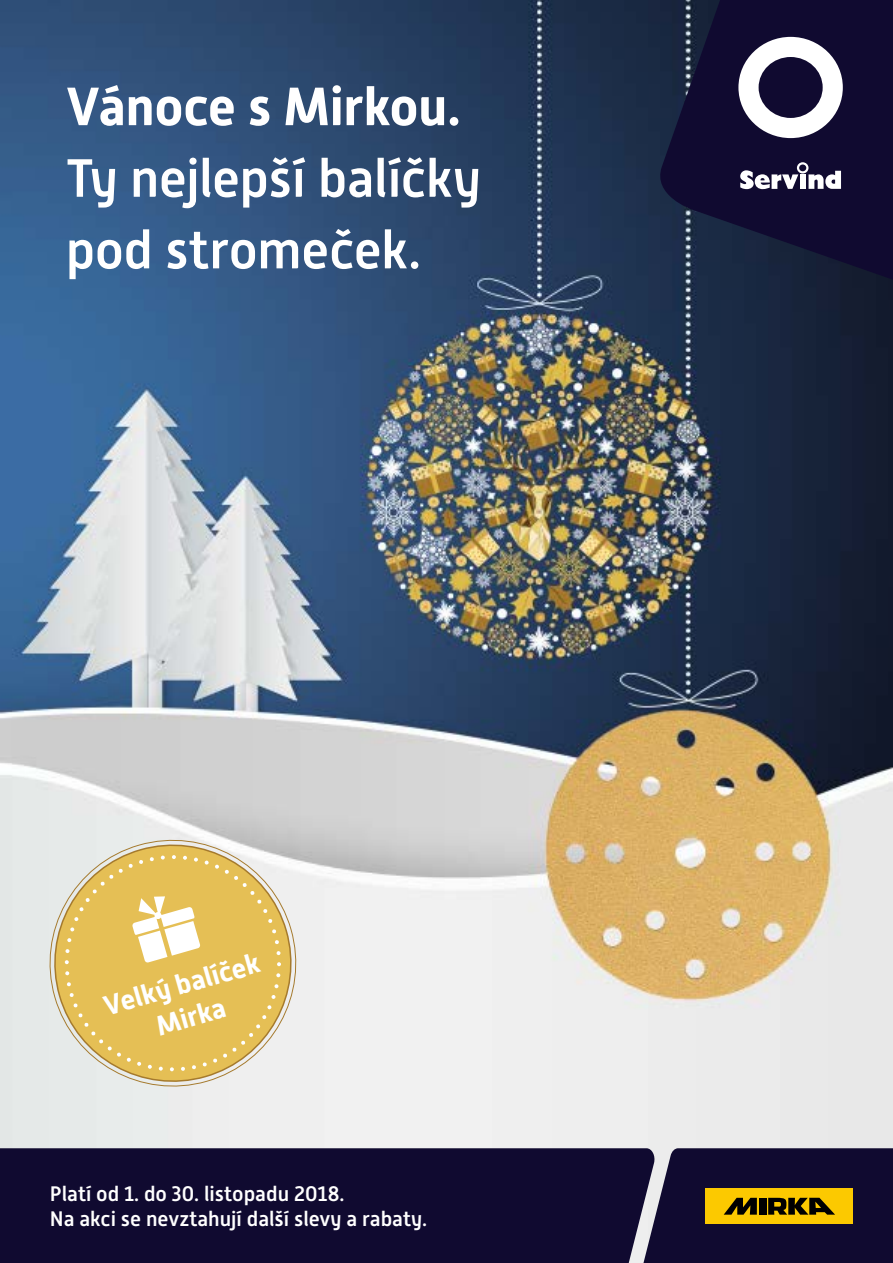
<style>
.page{position:relative;width:893px;height:1263px;background:#fff}
.page>*{position:absolute;margin:0;border:0;box-sizing:border-box;transform-origin:0 0}
.t1{font:500 53.7px/71.6px "Alwyn New";letter-spacing:-.01em;color:#fff}
.t2{font:700 53.7px "Alwyn New";letter-spacing:-.005em;color:#fff}
.t3{font:700 27.9px/33.5px "Alwyn New";color:#fff;text-align:center}
.t4{font:500 21px/25.2px "Alwyn New";color:#fff}
</style>
<div class="page">
<img style="left:1px;top:0;width:892px;height:1148px">
<div style="left:0;top:1148px;width:636px;height:115px;background:#100a30"></div>
<svg style="left:636px;top:1148px;width:257px;height:115px;background:#3c3132"></svg>
<svg style="left:36px;top:826px;width:274px;height:274px;fill:#e8ebeb"></svg>
<svg style="left:42px;top:832px;width:262px;height:262px"></svg>
<svg style="left:181px;top:1067px;width:4px;height:4px"></svg>
<svg style="left:192px;top:1065px;width:4px;height:4px"></svg>
<svg style="left:202px;top:1062px;width:5px;height:5px"></svg>
<svg style="left:213px;top:1058px;width:4px;height:5px"></svg>
<svg style="left:223px;top:1015px;width:44px;height:43px;background:#e4c46b"></svg>
<svg style="left:267px;top:1005px;width:5px;height:4px"></svg>
<svg style="left:271px;top:995px;width:5px;height:4px"></svg>
<svg style="left:274px;top:984px;width:4px;height:4px"></svg>
<svg style="left:276px;top:973px;width:4px;height:4px"></svg>
<svg style="left:277px;top:962px;width:4px;height:4px"></svg>
<svg style="left:276px;top:951px;width:5px;height:4px"></svg>
<svg style="left:275px;top:940px;width:4px;height:4px"></svg>
<svg style="left:272px;top:929px;width:4px;height:5px"></svg>
<svg style="left:268px;top:919px;width:4px;height:4px"></svg>
<svg style="left:225px;top:869px;width:43px;height:44px;background:#e4c46b"></svg>
<svg style="left:215px;top:864px;width:4px;height:5px"></svg>
<svg style="left:65px;top:971px;width:4px;height:4px"></svg>
<svg style="left:67px;top:982px;width:4px;height:4px"></svg>
<svg style="left:69px;top:993px;width:5px;height:4px"></svg>
<svg style="left:73px;top:1003px;width:48px;height:54px;background:#e3c46b"></svg>
<svg style="left:127px;top:1057px;width:4px;height:5px"></svg>
<svg style="left:137px;top:1062px;width:4px;height:4px"></svg>
<svg style="left:148px;top:1065px;width:4px;height:4px"></svg>
<svg style="left:159px;top:1066px;width:4px;height:5px"></svg>
<svg style="left:170px;top:1067px;width:4px;height:4px"></svg>
<svg style="left:65px;top:855px;width:144px;height:109px;background:#e8cc7d"></svg>
<svg style="left:659px;top:0;width:234px;height:357px;background:#151838"></svg>
<svg style="left:740px;top:162px;width:101px;height:27px"></svg>
<svg style="left:738px;top:37px;width:105px;height:101px"></svg>
<h1 class="t2" style="left:66px;top:75px;width:396px">Vánoce s Mirkou.</h1>
<h1 class="t1" style="left:66px;top:143px;width:417px">Ty nejlepší balíčky pod stromeček.</h1>
<h2 class="t3" style="left:100px;top:991px;width:163px;rotate:-16deg">Velký balíček<br>Mirka</h2>
<p class="t4" style="left:50px;top:1181px;width:379px">Platí od 1. do 30. listopadu 2018.<br>Na akci se nevztahují další slevy a rabaty.</p>
</div>
